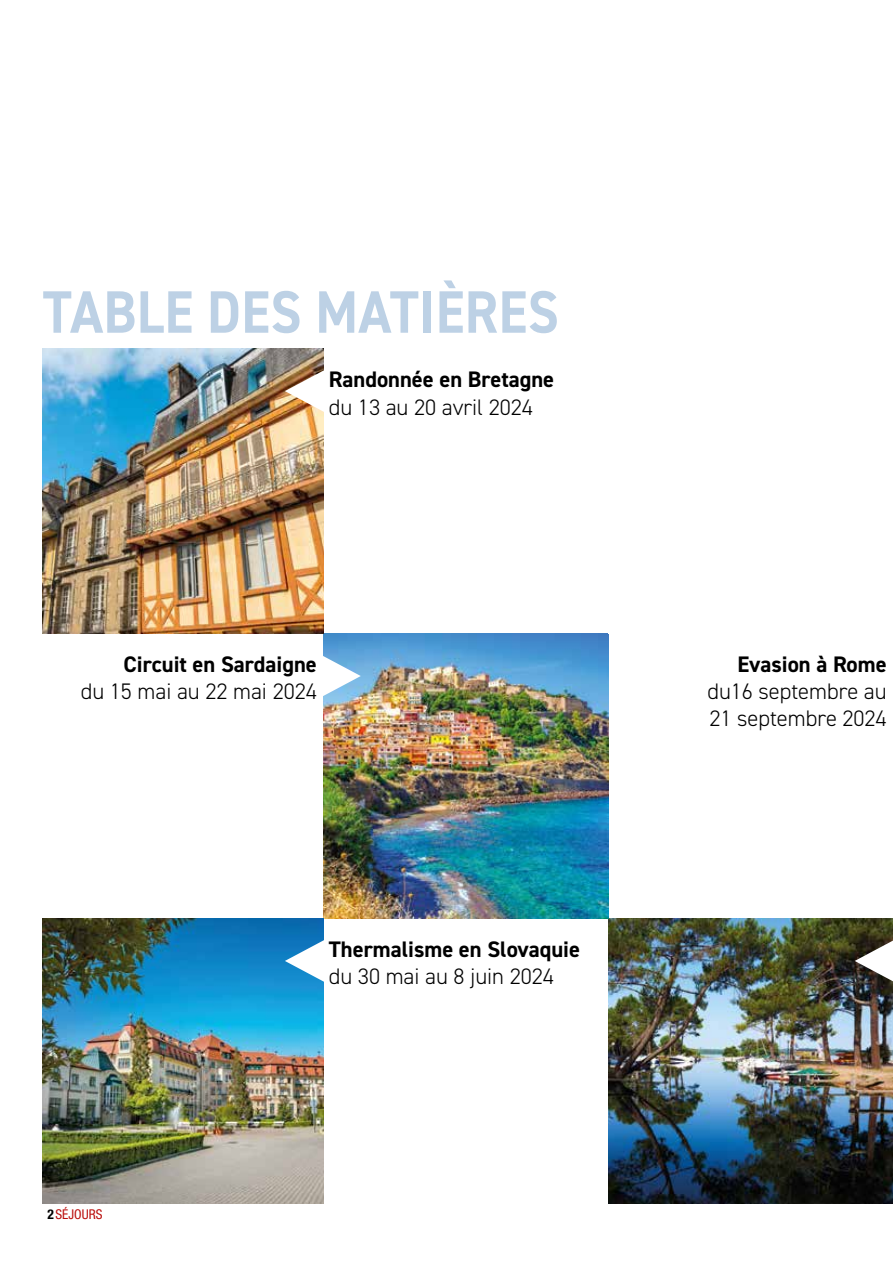
<style>
.page{position:relative;width:893px;height:1263px;background:#fff}
.page>*{position:absolute;margin:0;border:0;box-sizing:border-box;transform-origin:0 0}
.t1{font:700 60px "DIN2014";letter-spacing:.01em;color:#bdd1e5;scale:.9 1}
.t2{font:300 22.5px/27px "DIN2014";color:#000}
.t3{font:700 22.5px "DIN2014";color:#000}
.t4{font:condensed 13.5px "Helvetica Neue LT Std";color:#ba0e0c}
.s1{font-weight:700;color:#000}
</style>
<div class="page">
<img style="left:608px;top:918px;width:285px;height:285px">
<img style="left:323px;top:634px;width:285px;height:284px">
<img style="left:43px;top:918px;width:280px;height:285px">
<img style="left:43px;top:349px;width:280px;height:285px">
<svg style="left:285px;top:370px;width:39px;height:42px"></svg>
<svg style="left:285px;top:940px;width:39px;height:42px"></svg>
<svg style="left:855px;top:940px;width:38px;height:41px"></svg>
<svg style="left:323px;top:655px;width:38px;height:42px"></svg>
<h1 class="t1" style="left:43px;top:272px;width:575px">TABLE DES MATIÈRES</h1>
<p class="t3" style="left:329px;top:365px;width:227px">Randonnée en Bretagne</p>
<p class="t2" style="left:329px;top:393px;width:206px">du 13 au 20 avril 2024</p>
<p class="t3" style="left:124px;top:650px;width:195px">Circuit en Sardaigne</p>
<p class="t2" style="left:81px;top:678px;width:238px">du 15 mai au 22 mai 2024</p>
<p class="t4" style="left:47px;top:1206px;width:57px"><span class="s1">2</span>SÉJOURS</p>
<p class="t3" style="left:329px;top:934px;width:253px">Thermalisme en Slovaquie</p>
<p class="t2" style="left:329px;top:963px;width:226px">du 30 mai au 8 juin 2024</p>
<p class="t3" style="left:737px;top:650px;width:151px">Evasion à Rome</p>
<p class="t2" style="left:707px;top:678px;width:181px">du16 septembre au<br>21 septembre 2024</p>
</div>
